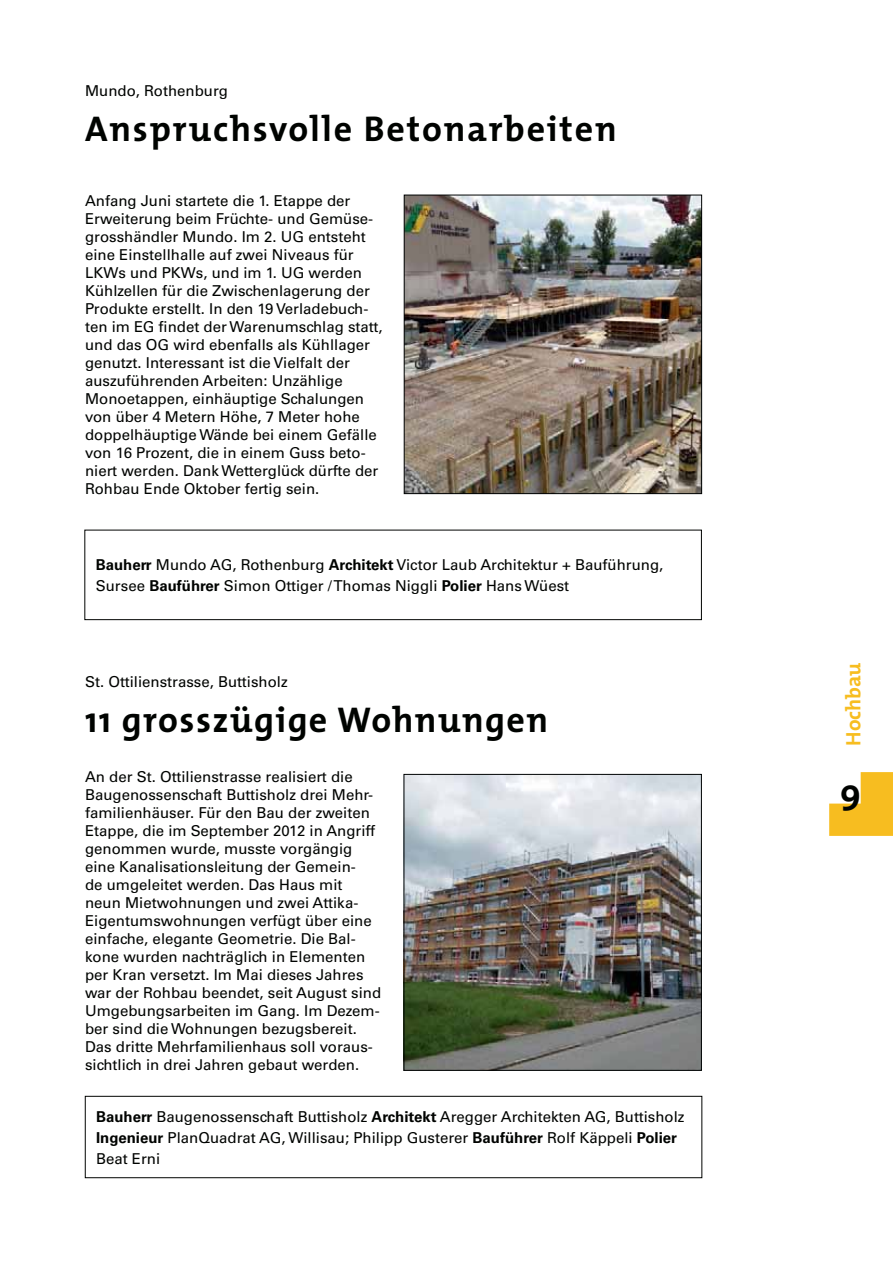
<style>
.page{position:relative;width:893px;height:1263px;background:#fff}
.page>*{position:absolute;margin:0;border:0;box-sizing:border-box;transform-origin:0 0}
.t1{font:700 36px "The Mix";letter-spacing:.05em;color:#000300}
.t2{font:700 21px "The Mix";color:#f7bd20}
.t3{font:15px/18px "Univers";color:#000300}
.s1{font-weight:700}
</style>
<div class="page">
<svg style="left:829px;top:772px;width:64px;height:64px"></svg>
<div style="left:85px;top:530px;width:617px;height:90px;border:1px solid #000300"></div>
<div style="left:85px;top:1096px;width:617px;height:82px;border:1px solid #000300"></div>
<img style="left:406px;top:197px;width:294px;height:295px">
<div style="left:404px;top:195px;width:298px;height:299px;border:1px solid #000303"></div>
<img style="left:406px;top:776px;width:294px;height:292px">
<div style="left:404px;top:774px;width:298px;height:296px;border:1px solid #000303"></div>
<p class="t3" style="left:85px;top:83px;width:145px">Mundo, Rothenburg</p>
<h1 class="t1" style="left:85px;top:112px;width:533px">Anspruchsvolle Betonarbeiten</h1>
<p class="t3" style="left:85px;top:193px;width:299px">Anfang Juni startete die 1. Etappe der Erweiterung beim Früchte- und Gemüse&shy;grosshändler Mundo. Im 2. UG entsteht eine Einstellhalle auf zwei Niveaus für LKWs und PKWs, und im 1. UG werden Kühlzellen für die Zwischenlagerung der Produkte erstellt. In den 19 Verladebuch&shy;ten im EG findet der Warenumschlag statt, und das OG wird ebenfalls als Kühllager genutzt. Interessant ist die Vielfalt der auszuführenden Arbeiten: Unzählige Monoetappen, einhäuptige Schalungen von über 4 Metern Höhe, 7 Meter hohe doppelhäuptige Wände bei einem Gefälle von 16 Prozent, die in einem Guss beto&shy;niert werden. Dank Wetterglück dürfte der Rohbau Ende Oktober fertig sein.</p>
<p class="t3" style="left:96px;top:555px;width:569px;line-height:21px"><span class="s1">Bauherr</span> Mundo AG, Rothenburg <span class="s1">Architekt</span> Victor Laub Architektur + Bauführung,<br>Sursee <span class="s1">Bauführer</span> Simon Ottiger / Thomas Niggli <span class="s1">Polier</span> Hans Wüest</p>
<p class="t3" style="left:85px;top:674px;width:204px">St. Ottilienstrasse, Buttisholz</p>
<h1 class="t1" style="left:85px;top:703px;width:465px">11 grosszügige Wohnungen</h1>
<p class="t3" style="left:85px;top:769px;width:298px">An der St. Ottilienstrasse realisiert die Baugenossenschaft Buttisholz drei Mehr&shy;familienhäuser. Für den Bau der zweiten Etappe, die im September 2012 in Angriff genommen wurde, musste vorgängig eine Kanalisationsleitung der Gemein-<br>de umgeleitet werden. Das Haus mit neun Mietwohnungen und zwei Attika-Eigentumswohnungen verfügt über eine einfache, elegante Geometrie. Die Bal&shy;kone wurden nachträglich in Elementen per Kran versetzt. Im Mai dieses Jahres war der Rohbau beendet, seit August sind Umgebungsarbeiten im Gang. Im Dezem&shy;ber sind die Wohnungen bezugsbereit.<br>Das dritte Mehrfamilienhaus soll voraus&shy;sichtlich in drei Jahren gebaut werden.</p>
<p class="t3" style="left:96px;top:1107px;width:590px;line-height:21px"><span class="s1">Bauherr</span> Baugenossenschaft Buttisholz <span class="s1">Architekt</span> Aregger Architekten AG, Buttisholz<br><span class="s1">Ingenieur</span> PlanQuadrat AG, Willisau; Philipp Gusterer <span class="s1">Bauführer</span> Rolf Käppeli <span class="s1">Polier<br></span>Beat Erni</p>
<h2 class="t2" style="left:843px;top:746px;width:85px;rotate:-90deg">Hochbau</h2>
<h1 class="t1" style="left:840px;top:774px;width:22px">9</h1>
</div>
